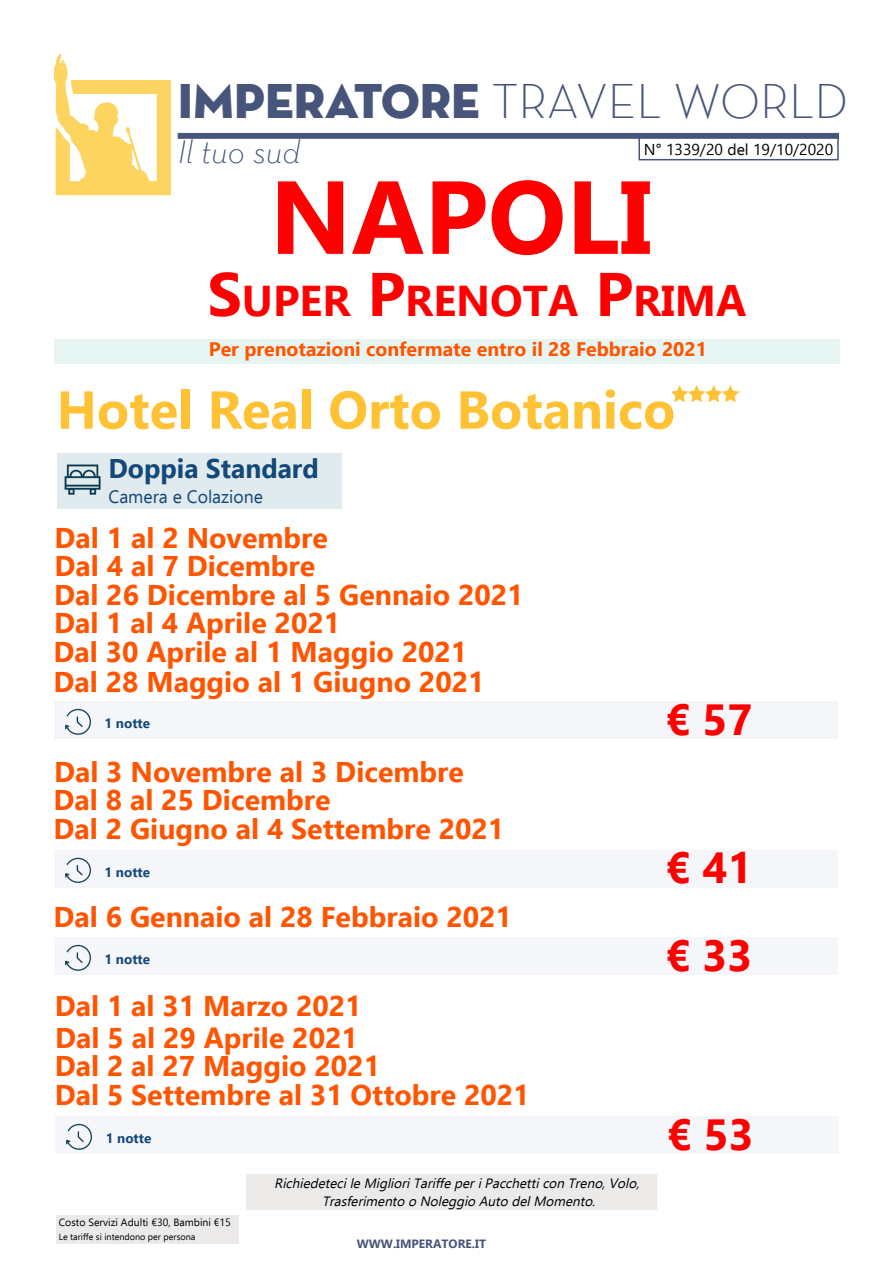
<style>
.page{position:relative;width:893px;height:1263px;background:#fff}
.page>*{position:absolute;margin:0;border:0;box-sizing:border-box;transform-origin:0 0}
.t1{font:700 103.5px "Ebrima";color:#f00}
.t2{font:700 53.25px "Ebrima";color:#ffc234}
.t3{font:49.5px "Neutra Text Light Alt";color:#47557a}
.t4{font:700 43.5px "Ebrima";color:#f00}
.t5{font:700 43.05px "Ebrima";color:#f00}
.t6{font:italic 300 33px "Neutra Text";color:#47557a}
.t7{font:700 28.5px "Ebrima";color:#ff5400}
.t8{font:700 27px "Ebrima";color:#13487a}
.t9{font:700 19.5px "Ebrima";color:#ff5400}
.t10{font:18px "Ebrima";color:#13487a}
.t11{font:15.75px "Ebrima";color:#000}
.t12{font:italic 13.5px "Ebrima";color:#000}
.t13{font:700 13.5px "Ebrima";color:#13487a}
.t14{font:700 12px "Ebrima";color:#47557a}
.t15{font:10.5px "Ebrima";color:#000}
.t16{font:9px "Ebrima";color:#000}
.s1{font-family:"Neutra Disp Titling"}
.s2{font-size:61.5px}
</style>
<div class="page">
<img style="left:54px;top:54px;width:125px;height:142px">
<div style="left:178px;top:133px;width:661px;height:5px;background:#47557a"></div>
<div style="left:638px;top:135px;width:201px;height:25px;border:2px solid #47557a"></div>
<div style="left:56px;top:1215px;width:182px;height:28px;background:#ece9e9"></div>
<div style="left:246px;top:1175px;width:410px;height:35px;background:#ece9e9"></div>
<img style="left:671px;top:385px;width:68px;height:16px">
<div style="left:54px;top:339px;width:785px;height:24px;background:#e6f4f2"></div>
<div style="left:55px;top:701px;width:783px;height:38px;background:#f4f6f9"></div>
<div style="left:55px;top:850px;width:783px;height:38px;background:#f4f6f9"></div>
<div style="left:55px;top:937px;width:783px;height:38px;background:#f4f6f9"></div>
<div style="left:56px;top:1116px;width:783px;height:38px;background:#f4f6f9"></div>
<img style="left:65px;top:708px;width:27px;height:27px">
<img style="left:65px;top:857px;width:27px;height:26px">
<img style="left:65px;top:944px;width:27px;height:27px">
<img style="left:66px;top:1123px;width:27px;height:27px">
<div style="left:58px;top:453px;width:284px;height:55px;background:#e1eaed"></div>
<img style="left:64px;top:464px;width:37px;height:31px">
<p class="t3" style="left:178px;top:71px;width:672px"><span class="s1">IMPERATORE</span> TRAVEL WORLD</p>
<p class="t6" style="left:178px;top:132px;width:124px">Il tuo sud</p>
<p class="t11" style="left:644px;top:137px;width:191px">N° 1339/20 del 19/10/2020</p>
<p class="t1" style="left:270px;top:135px;width:384px">NAPOLI</p>
<p class="t5" style="left:207px;top:267px;width:540px"><span class="s2">S</span>UPER <span class="s2">P</span>RENOTA <span class="s2">P</span>RIMA</p>
<p class="t9" style="left:209px;top:334px;width:500px">Per prenotazioni confermate entro il 28 Febbraio 2021</p>
<p class="t2" style="left:57px;top:368px;width:620px">Hotel Real Orto Botanico</p>
<p class="t8" style="left:108px;top:447px;width:212px">Doppia Standard</p>
<p class="t10" style="left:108px;top:484px;width:156px">Camera e Colazione</p>
<p class="t7" style="left:55px;top:515px;width:275px">Dal 1 al 2 Novembre</p>
<p class="t7" style="left:55px;top:544px;width:262px">Dal 4 al 7 Dicembre</p>
<p class="t7" style="left:54px;top:601px;width:288px">Dal 1 al 4 Aprile 2021</p>
<p class="t7" style="left:54px;top:572px;width:471px">Dal 26 Dicembre al 5 Gennaio 2021</p>
<p class="t7" style="left:53px;top:629px;width:415px">Dal 30 Aprile al 1 Maggio 2021</p>
<p class="t7" style="left:53px;top:659px;width:433px">Dal 28 Maggio al 1 Giugno 2021</p>
<p class="t13" style="left:104px;top:713px;width:47px">1 notte</p>
<p class="t7" style="left:54px;top:749px;width:412px">Dal 3 Novembre al 3 Dicembre</p>
<p class="t7" style="left:53px;top:778px;width:279px">Dal 8 al 25 Dicembre</p>
<p class="t7" style="left:53px;top:806px;width:452px">Dal 2 Giugno al 4 Settembre 2021</p>
<p class="t13" style="left:104px;top:861px;width:47px">1 notte</p>
<p class="t7" style="left:53px;top:894px;width:460px">Dal 6 Gennaio al 28 Febbraio 2021</p>
<p class="t13" style="left:104px;top:949px;width:47px">1 notte</p>
<p class="t7" style="left:55px;top:984px;width:308px">Dal 1 al 31 Marzo 2021</p>
<p class="t7" style="left:55px;top:1015px;width:304px">Dal 5 al 29 Aprile 2021</p>
<p class="t7" style="left:55px;top:1044px;width:327px">Dal 2 al 27 Maggio 2021</p>
<p class="t7" style="left:55px;top:1072px;width:476px">Dal 5 Settembre al 31 Ottobre 2021</p>
<p class="t13" style="left:106px;top:1128px;width:47px">1 notte</p>
<p class="t15" style="left:59px;top:1215px;width:174px">Costo Servizi Adulti €30, Bambini €15</p>
<p class="t16" style="left:59px;top:1230px;width:138px">Le tariffe si intendono per persona</p>
<p class="t12" style="left:274px;top:1173px;width:371px">RichiedetecileMiglioriTariffeperiPacchetticon Treno,Volo,</p>
<p class="t12" style="left:322px;top:1191px;width:279px">Trasferimento o Noleggio Auto delMomento.</p>
<p class="t14" style="left:357px;top:1234px;width:131px">WWW.IMPERATORE.IT</p>
<p class="t4" style="left:665px;top:685px;width:89px">€ 57</p>
<p class="t4" style="left:665px;top:833px;width:89px">€ 41</p>
<p class="t4" style="left:665px;top:921px;width:89px">€ 33</p>
<p class="t4" style="left:667px;top:1100px;width:89px">€ 53</p>
</div>
